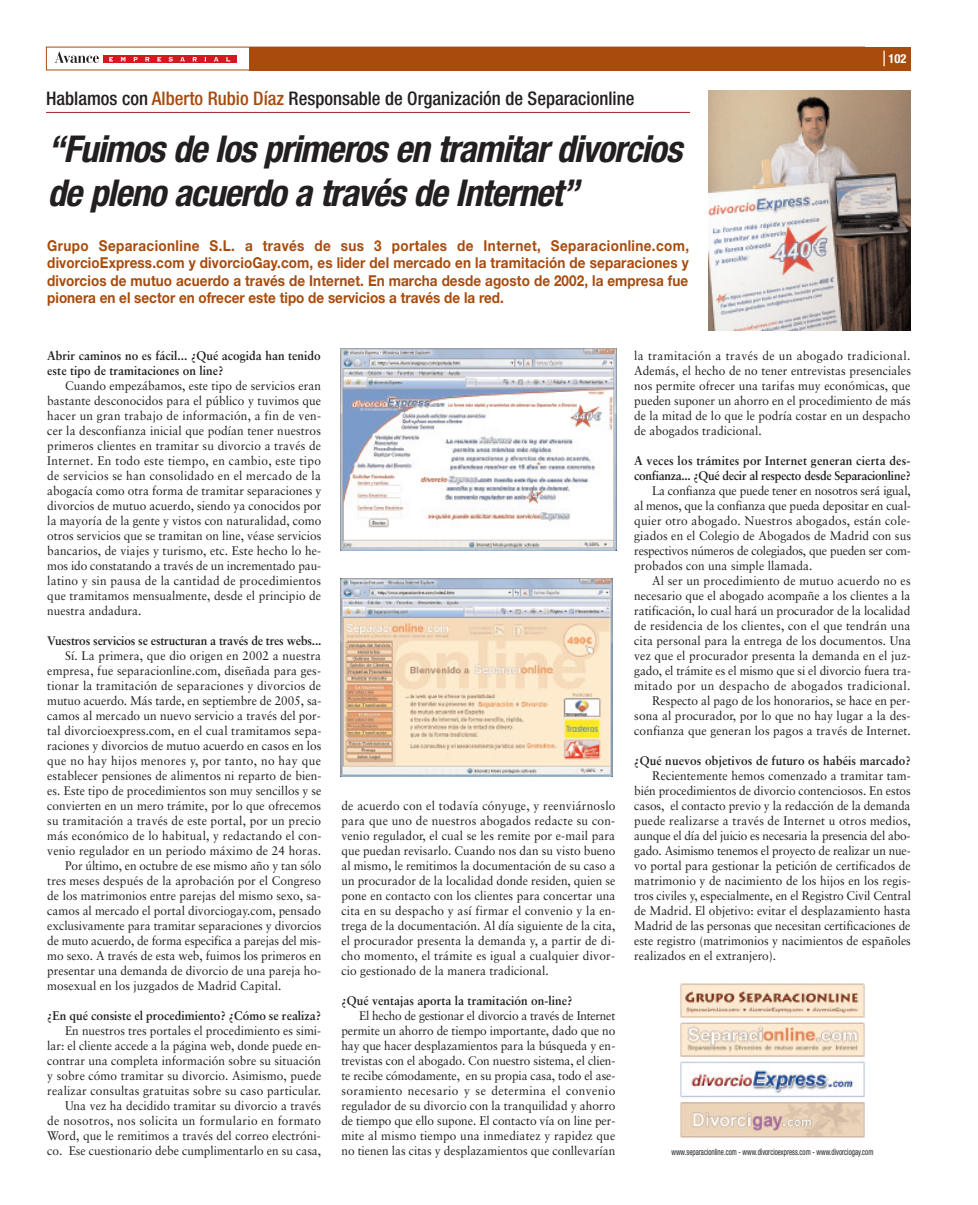
<style>
.page{position:relative;width:978px;height:1205px;background:#fff}
.page>*{position:absolute;margin:0;border:0;box-sizing:border-box;transform-origin:0 0}
.t1{font:italic 700 condensed 37px/43.8px "Helvetica Neue";letter-spacing:-.03em;color:#231f20}
.t2{font:500 condensed 18.75px "Helvetica Neue";color:#231f20}
.t3{font:700 15px/17.5px "Helvetica Neue";color:#a84b0d;text-align:justify;scale:.9 1}
.t4{font:12.5px/15px "Sabon";letter-spacing:.005em;color:#231f20;text-align:justify;scale:.95 1}
.t5{font:700 12.5px/15px "Sabon";letter-spacing:.005em;color:#231f20;scale:.95 1}
.t6{font:700 12.5px/15px "Sabon";letter-spacing:-.02em;color:#231f20;scale:.95 1}
.t7{font:700 12.5px "Sabon";letter-spacing:-.015em;color:#231f20;scale:.95 1}
.t8{font:12.5px "Sabon";letter-spacing:-.015em;color:#231f20;scale:.95 1}
.t9{font:12.5px "Sabon";letter-spacing:.03em;color:#231f20;scale:.95 1}
.t10{font:700 condensed 12.5px "Helvetica Neue";color:#fff}
.t11{font:condensed 8.75px "Helvetica Neue";color:#231f20;scale:.8 1}
.s1{color:#a84b0d}
</style>
<div class="page">
<img style="left:708px;top:90px;width:203px;height:240px">
<img style="left:341px;top:578px;width:271px;height:199px">
<hr style="left:46px;top:112px;width:644px;height:1px;background:#972727">
<div style="left:249px;top:47px;width:662px;height:23px;background:#a84b0d"></div>
<div style="left:46px;top:47px;width:819px;height:23px;border:1px solid #a84b0d"></div>
<svg style="left:883px;top:51px;width:2px;height:15px"></svg>
<svg style="left:55px;top:51px;width:44px;height:12px"></svg>
<div style="left:103px;top:56px;width:133px;height:7px;background:#d7171f"></div>
<svg style="left:109px;top:57px;width:121px;height:5px"></svg>
<img style="left:340px;top:348px;width:277px;height:202px">
<img style="left:679px;top:983px;width:186px;height:155px">
<h2 class="t2" style="left:46px;top:92px;width:590px">Hablamos con <span class="s1">Alberto Rubio Díaz</span> Responsable de Organización de Separacionline</h2>
<h1 class="t1" style="left:48px;top:130px;width:636px">“Fuimos de los primeros en tramitar divorcios de pleno acuerdo a través de Internet”</h1>
<p class="t3" style="left:47px;top:238px;width:715px">Grupo Separacionline S.L. a través de sus 3 portales de Internet, Separacionline.com, divorcioExpress.com y divorcioGay.com, es lider del mercado en la tramitación de separaciones y divorcios de mutuo acuerdo a través de Internet. En marcha desde agosto de 2002, la empresa fue pionera en el sector en ofrecer este tipo de servicios a través de la red.</p>
<p class="t10" style="left:889px;top:54px;width:19px">102</p>
<p class="t5" style="left:47px;top:349px;width:289px">Abrir caminos no es fácil... ¿Qué acogida han tenido este tipo de tramitaciones on line?</p>
<p class="t4" style="left:47px;top:379px;width:290px;text-indent:18px">Cuando empezábamos, este tipo de servicios eran bastante desconocidos para el público y tuvimos que hacer un gran trabajo de información, a fin de ven&shy;cer la desconfianza inicial que podían tener nuestros primeros clientes en tramitar su divorcio a través de Internet. En todo este tiempo, en cambio, este tipo de servicios se han consolidado en el mercado de la abogacía como otra forma de tramitar separaciones y divorcios de mutuo acuerdo, siendo ya conocidos por la mayoría de la gente y vistos con naturalidad, como otros servicios que se tramitan on line, véase servicios bancarios, de viajes y turismo, etc. Este hecho lo he&shy;mos ido constatando a través de un incrementado pau&shy;latino y sin pausa de la cantidad de procedimientos que tramitamos mensualmente, desde el principio de nuestra andadura.</p>
<p class="t7" style="left:47px;top:635px;width:290px">Vuestros servicios se estructuran a través de tres webs...</p>
<p class="t4" style="left:65px;top:649px;width:271px">Sí. La primera, que dio origen en 2002 a nuestra</p>
<p class="t4" style="left:47px;top:664px;width:290px">empresa, fue separacionline.com, diseñada para ges-</p>
<p class="t4" style="left:47px;top:679px;width:290px">tionar la tramitación de separaciones y divorcios de</p>
<p class="t4" style="left:47px;top:694px;width:290px">mutuo acuerdo. Más tarde, en septiembre de 2005, sa-</p>
<p class="t4" style="left:47px;top:709px;width:289px">camos al mercado un nuevo servicio a través del por-</p>
<p class="t4" style="left:47px;top:724px;width:290px">tal divorcioexpress.com, en el cual tramitamos sepa-</p>
<p class="t4" style="left:47px;top:739px;width:290px">raciones y divorcios de mutuo acuerdo en casos en los</p>
<p class="t9" style="left:47px;top:755px;width:290px">que no hay hijos menores y, por tanto, no hay que</p>
<p class="t4" style="left:47px;top:769px;width:290px">establecer pensiones de alimentos ni reparto de bien-</p>
<p class="t4" style="left:47px;top:784px;width:290px">es. Este tipo de procedimientos son muy sencillos y se</p>
<p class="t4" style="left:47px;top:799px;width:290px">convierten en un mero trámite, por lo que ofrecemos</p>
<p class="t4" style="left:47px;top:814px;width:290px">su tramitación a través de este portal, por un precio</p>
<p class="t4" style="left:47px;top:829px;width:290px">más económico de lo habitual, y redactando el con-</p>
<p class="t4" style="left:47px;top:844px;width:290px">venio regulador en un periodo máximo de 24 horas.</p>
<p class="t4" style="left:65px;top:859px;width:271px">Por último, en octubre de ese mismo año y tan sólo</p>
<p class="t4" style="left:47px;top:874px;width:290px">tres meses después de la aprobación por el Congreso</p>
<p class="t4" style="left:47px;top:889px;width:290px">de los matrimonios entre parejas del mismo sexo, sa-</p>
<p class="t4" style="left:47px;top:904px;width:290px">camos al mercado el portal divorciogay.com, pensado</p>
<p class="t4" style="left:47px;top:919px;width:290px">exclusivamente para tramitar separaciones y divorcios</p>
<p class="t8" style="left:47px;top:935px;width:290px">de muto acuerdo, de forma especifica a parejas del mis-</p>
<p class="t4" style="left:47px;top:949px;width:290px">mo sexo. A través de esta web, fuimos los primeros en</p>
<p class="t4" style="left:47px;top:964px;width:290px">presentar una demanda de divorcio de una pareja ho-</p>
<p class="t4" style="left:47px;top:979px;width:248px">mosexual en los juzgados de Madrid Capital.</p>
<p class="t5" style="left:47px;top:1009px;width:290px">¿En qué consiste el procedimiento? ¿Cómo se realiza?</p>
<p class="t4" style="left:47px;top:1024px;width:290px;text-align:right">En nuestros tres portales el procedimiento es simi&shy;lar: el cliente accede a la página web, donde puede en&shy;contrar una completa información sobre su situación y sobre cómo tramitar su divorcio. Asimismo, puede realizar consultas gratuitas sobre su caso particular.<br>Una vez ha decidido tramitar su divorcio a través<br>de nosotros, nos solicita un formulario en formato Word, que le remitimos a través del correo electróni&shy;co. Ese cuestionario debe cumplimentarlo en su casa,</p>
<p class="t4" style="left:341px;top:799px;width:290px">de acuerdo con el todavía cónyuge, y reenviárnoslo para que uno de nuestros abogados redacte su con&shy;venio regulador, el cual se les remite por e-mail para que puedan revisarlo. Cuando nos dan su visto bueno al mismo, le remitimos la documentación de su caso a un procurador de la localidad donde residen, quien se pone en contacto con los clientes para concertar una cita en su despacho y así firmar el convenio y la en&shy;trega de la documentación. Al día siguiente de la cita, el procurador presenta la demanda y, a partir de di&shy;cho momento, el trámite es igual a cualquier divor&shy;cio gestionado de la manera tradicional.</p>
<p class="t5" style="left:341px;top:994px;width:245px">¿Qué ventajas aporta la tramitación on-line?</p>
<p class="t4" style="left:341px;top:1009px;width:290px;text-indent:18px">El hecho de gestionar el divorcio a través de Internet permite un ahorro de tiempo importante, dado que no hay que hacer desplazamientos para la búsqueda y en&shy;trevistas con el abogado. Con nuestro sistema, el clien&shy;te recibe cómodamente, en su propia casa, todo el ase&shy;soramiento necesario y se determina el convenio regulador de su divorcio con la tranquilidad y ahorro de tiempo que ello supone. El contacto vía on line per&shy;mite al mismo tiempo una inmediatez y rapidez que no tienen las citas y desplazamientos que conllevarían</p>
<p class="t4" style="left:634px;top:349px;width:293px">la tramitación a través de un abogado tradicional.<br>Además, el hecho de no tener entrevistas presenciales nos permite ofrecer una tarifas muy económicas, que pueden suponer un ahorro en el procedimiento de más de la mitad de lo que le podría costar en un despacho de abogados tradicional.</p>
<p class="t6" style="left:634px;top:454px;width:292px">A veces los trámites por Internet generan cierta des&shy;confianza... ¿Qué decir al respecto desde Separacionline?</p>
<p class="t4" style="left:634px;top:484px;width:293px;text-indent:18px">La confianza que puede tener en nosotros será igual, al menos, que la confianza que pueda depositar en cual&shy;quier otro abogado. Nuestros abogados, están cole&shy;giados en el Colegio de Abogados de Madrid con sus respectivos números de colegiados, que pueden ser com&shy;probados con una simple llamada.</p>
<p class="t4" style="left:634px;top:574px;width:293px;text-align:right">Al ser un procedimiento de mutuo acuerdo no es necesario que el abogado acompañe a los clientes a la ratificación, lo cual hará un procurador de la localidad de residencia de los clientes, con el que tendrán una cita personal para la entrega de los documentos. Una vez que el procurador presenta la demanda en el juz&shy;gado, el trámite es el mismo que si el divorcio fuera tra&shy;mitado por un despacho de abogados tradicional.<br>Respecto al pago de los honorarios, se hace en per&shy;sona al procurador, por lo que no hay lugar a la des&shy;confianza que generan los pagos a través de Internet.</p>
<p class="t5" style="left:634px;top:754px;width:293px">¿Qué nuevos objetivos de futuro os habéis marcado?</p>
<p class="t4" style="left:634px;top:769px;width:293px;text-indent:18px">Recientemente hemos comenzado a tramitar tam&shy;bién procedimientos de divorcio contenciosos. En estos casos, el contacto previo y la redacción de la demanda puede realizarse a través de Internet u otros medios, aunque el día del juicio es necesaria la presencia del abo&shy;gado. Asimismo tenemos el proyecto de realizar un nue&shy;vo portal para gestionar la petición de certificados de matrimonio y de nacimiento de los hijos en los regis&shy;tros civiles y, especialmente, en el Registro Civil Central de Madrid. El objetivo: evitar el desplazamiento hasta Madrid de las personas que necesitan certificaciones de este registro (matrimonios y nacimientos de españoles realizados en el extranjero).</p>
<p class="t11" style="left:671px;top:1149px;width:254px">www.separacionline.com - www.divorcioexpress.com - www.divorciogay.com</p>
</div>
